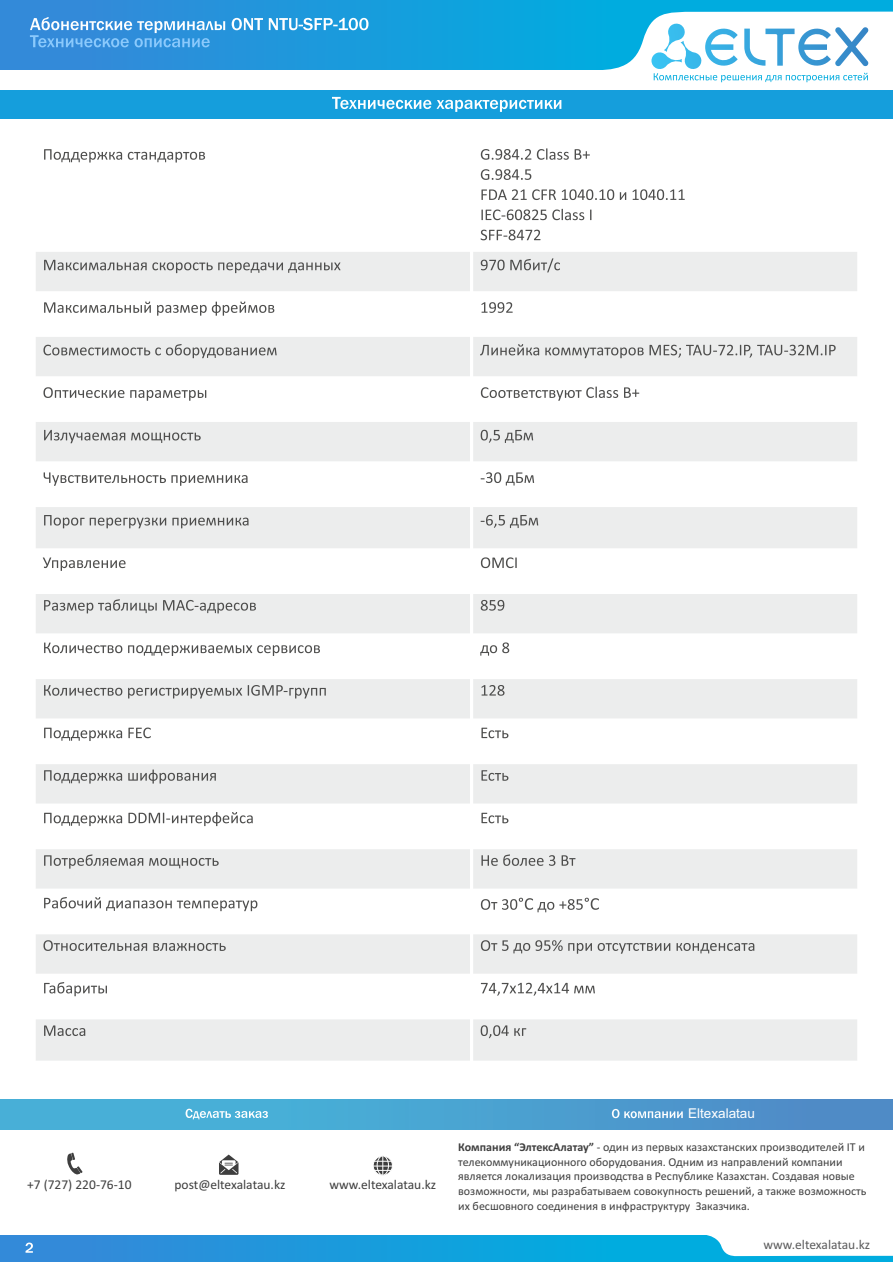
<style>
.page{position:relative;width:893px;height:1262px;background:#fff}
.page>*{position:absolute;margin:0;border:0;box-sizing:border-box;transform-origin:0 0}
.t1{font:13.5px "Calibri";color:#3e3e3e}
.t2{font:13.5px "Calibri";color:#5b5b5c}
.t3{font:13.5px "Arial";color:#fff}
.t4{font:12px/14.7px "Calibri";color:#3e3e3e}
.s1{font-weight:700}
</style>
<div class="page">
<div style="left:0;top:0;width:893px;height:69px;background:linear-gradient(to right,#3489d9,#00b4e0)"></div>
<svg style="left:589px;top:12px;width:304px;height:70px"></svg>
<div style="left:0;top:90px;width:893px;height:29px;background:#159edc"></div>
<svg style="left:332px;top:97px;width:229px;height:15px"></svg>
<div style="left:0;top:1235px;width:893px;height:27px;background:linear-gradient(to right,#3489d9,#00b4e0)"></div>
<svg style="left:703px;top:1235px;width:190px;height:21px"></svg>
<svg style="left:26px;top:1242px;width:7px;height:10px"></svg>
<svg style="left:30px;top:17px;width:338px;height:30px;background:#4ea5e2"></svg>
<svg style="left:44px;top:149px;width:161px;height:13px"></svg>
<svg style="left:481px;top:148px;width:109px;height:12px"></svg>
<svg style="left:481px;top:169px;width:50px;height:11px"></svg>
<svg style="left:481px;top:189px;width:203px;height:11px"></svg>
<svg style="left:481px;top:209px;width:110px;height:11px"></svg>
<svg style="left:480px;top:230px;width:60px;height:10px"></svg>
<div style="left:34px;top:250px;width:437px;height:43px;background:#eceded"></div>
<svg style="left:44px;top:260px;width:296px;height:13px"></svg>
<div style="left:471px;top:250px;width:387px;height:43px;background:#eceded"></div>
<svg style="left:480px;top:258px;width:80px;height:14px"></svg>
<svg style="left:44px;top:301px;width:230px;height:15px"></svg>
<svg style="left:481px;top:302px;width:31px;height:11px"></svg>
<div style="left:34px;top:335px;width:437px;height:43px;background:#eceded"></div>
<svg style="left:43px;top:344px;width:233px;height:14px"></svg>
<div style="left:471px;top:335px;width:387px;height:43px;background:#eceded"></div>
<svg style="left:480px;top:344px;width:163px;height:14px"></svg>
<svg style="left:649px;top:345px;width:186px;height:12px"></svg>
<svg style="left:43px;top:387px;width:163px;height:14px"></svg>
<svg style="left:481px;top:386px;width:158px;height:15px"></svg>
<div style="left:34px;top:420px;width:437px;height:43px;background:#eceded"></div>
<svg style="left:44px;top:430px;width:157px;height:13px"></svg>
<div style="left:471px;top:420px;width:387px;height:43px;background:#eceded"></div>
<svg style="left:480px;top:430px;width:53px;height:13px"></svg>
<svg style="left:44px;top:472px;width:203px;height:14px"></svg>
<svg style="left:480px;top:472px;width:54px;height:13px"></svg>
<div style="left:34px;top:505px;width:437px;height:45px;background:#eceded"></div>
<svg style="left:44px;top:515px;width:204px;height:13px"></svg>
<div style="left:471px;top:505px;width:387px;height:45px;background:#eceded"></div>
<svg style="left:480px;top:515px;width:58px;height:13px"></svg>
<svg style="left:43px;top:557px;width:82px;height:14px"></svg>
<svg style="left:481px;top:557px;width:35px;height:11px"></svg>
<div style="left:34px;top:592px;width:437px;height:43px;background:#eceded"></div>
<svg style="left:44px;top:599px;width:113px;height:14px"></svg>
<svg style="left:163px;top:600px;width:93px;height:13px"></svg>
<div style="left:471px;top:592px;width:387px;height:43px;background:#eceded"></div>
<svg style="left:480px;top:600px;width:24px;height:10px"></svg>
<svg style="left:44px;top:642px;width:276px;height:14px"></svg>
<svg style="left:480px;top:642px;width:29px;height:13px"></svg>
<div style="left:34px;top:677px;width:437px;height:43px;background:#eceded"></div>
<svg style="left:44px;top:685px;width:198px;height:13px"></svg>
<svg style="left:248px;top:685px;width:78px;height:13px"></svg>
<div style="left:471px;top:677px;width:387px;height:43px;background:#eceded"></div>
<svg style="left:481px;top:685px;width:23px;height:10px"></svg>
<svg style="left:44px;top:727px;width:78px;height:14px"></svg>
<svg style="left:128px;top:727px;width:23px;height:11px"></svg>
<svg style="left:481px;top:727px;width:27px;height:11px"></svg>
<div style="left:34px;top:762px;width:437px;height:43px;background:#eceded"></div>
<svg style="left:44px;top:769px;width:172px;height:14px"></svg>
<div style="left:471px;top:762px;width:387px;height:43px;background:#eceded"></div>
<svg style="left:481px;top:770px;width:27px;height:10px"></svg>
<svg style="left:44px;top:812px;width:78px;height:14px"></svg>
<svg style="left:128px;top:812px;width:125px;height:14px"></svg>
<svg style="left:481px;top:812px;width:27px;height:11px"></svg>
<div style="left:34px;top:847px;width:437px;height:43px;background:#eceded"></div>
<svg style="left:44px;top:854px;width:175px;height:14px"></svg>
<div style="left:471px;top:847px;width:387px;height:43px;background:#eceded"></div>
<svg style="left:481px;top:854px;width:94px;height:12px"></svg>
<svg style="left:44px;top:897px;width:213px;height:14px"></svg>
<svg style="left:481px;top:897px;width:118px;height:15px"></svg>
<div style="left:34px;top:932px;width:437px;height:43px;background:#eceded"></div>
<svg style="left:43px;top:940px;width:183px;height:11px"></svg>
<div style="left:471px;top:932px;width:387px;height:43px;background:#eceded"></div>
<svg style="left:481px;top:940px;width:273px;height:13px"></svg>
<svg style="left:44px;top:982px;width:63px;height:14px"></svg>
<svg style="left:481px;top:982px;width:114px;height:13px"></svg>
<div style="left:34px;top:1017px;width:437px;height:45px;background:#eceded"></div>
<svg style="left:44px;top:1025px;width:41px;height:11px"></svg>
<div style="left:471px;top:1017px;width:387px;height:45px;background:#eceded"></div>
<svg style="left:480px;top:1025px;width:46px;height:13px"></svg>
<hr style="left:33px;top:138px;width:3px;height:925px;background:#fff">
<hr style="left:470px;top:138px;width:3px;height:925px;background:#fff">
<hr style="left:857px;top:138px;width:3px;height:925px;background:#fff">
<hr style="left:33px;top:1060px;width:827px;height:3px;background:#fff">
<hr style="left:33px;top:1016px;width:827px;height:3px;background:#fff">
<hr style="left:33px;top:973px;width:827px;height:3px;background:#fff">
<hr style="left:33px;top:931px;width:827px;height:3px;background:#fff">
<hr style="left:33px;top:888px;width:827px;height:3px;background:#fff">
<hr style="left:33px;top:846px;width:827px;height:3px;background:#fff">
<hr style="left:33px;top:803px;width:827px;height:3px;background:#fff">
<hr style="left:33px;top:761px;width:827px;height:3px;background:#fff">
<hr style="left:33px;top:718px;width:827px;height:3px;background:#fff">
<hr style="left:33px;top:676px;width:827px;height:3px;background:#fff">
<hr style="left:33px;top:633px;width:827px;height:3px;background:#fff">
<hr style="left:33px;top:591px;width:827px;height:3px;background:#fff">
<hr style="left:33px;top:548px;width:827px;height:3px;background:#fff">
<hr style="left:33px;top:504px;width:827px;height:3px;background:#fff">
<hr style="left:33px;top:461px;width:827px;height:3px;background:#fff">
<hr style="left:33px;top:419px;width:827px;height:3px;background:#fff">
<hr style="left:33px;top:376px;width:827px;height:3px;background:#fff">
<hr style="left:33px;top:334px;width:827px;height:3px;background:#fff">
<hr style="left:33px;top:291px;width:827px;height:3px;background:#fff">
<hr style="left:33px;top:249px;width:827px;height:3px;background:#fff">
<div style="left:0;top:1099px;width:893px;height:30px;background:linear-gradient(to right,#46b8db,#4f8cc7)"></div>
<svg style="left:185px;top:1108px;width:83px;height:11px"></svg>
<svg style="left:219px;top:1154px;width:19px;height:20px"></svg>
<div style="left:373px;top:1155px;width:20px;height:20px;background:#f8f8f8;border:1px solid #fff;border-radius:50%"></div>
<div style="left:376px;top:1155px;width:13px;height:20px;background:#fefefe;border:1px solid #fff;border-radius:50%"></div>
<svg style="left:373px;top:1156px;width:19px;height:19px"></svg>
<svg style="left:612px;top:1108px;width:70px;height:10px"></svg>
<svg style="left:67px;top:1152px;width:16px;height:22px"></svg>
<p class="t1" style="left:27px;top:1179px;width:106px">+7 (727) 220-76-10</p>
<p class="t1" style="left:174px;top:1179px;width:112px">post@eltexalatau.kz</p>
<p class="t1" style="left:329px;top:1179px;width:108px">www.eltexalatau.kz</p>
<p class="t3" style="left:688px;top:1108px;width:68px">Eltexalatau</p>
<p class="t4" style="left:458px;top:1140px;width:410px"><span class="s1">Компания “ЭлтексАлатау”</span> - один из первых казахстанских производителей IT и телекоммуникационного оборудования. Одним из направлений компании является локализация производства в Республике Казахстан. Создавая новые возможности, мы разрабатываем совокупность решений, а также возможность их бесшовного соединения в инфраструктуру Заказчика.</p>
<p class="t2" style="left:763px;top:1238px;width:108px">www.eltexalatau.kz</p>
</div>
